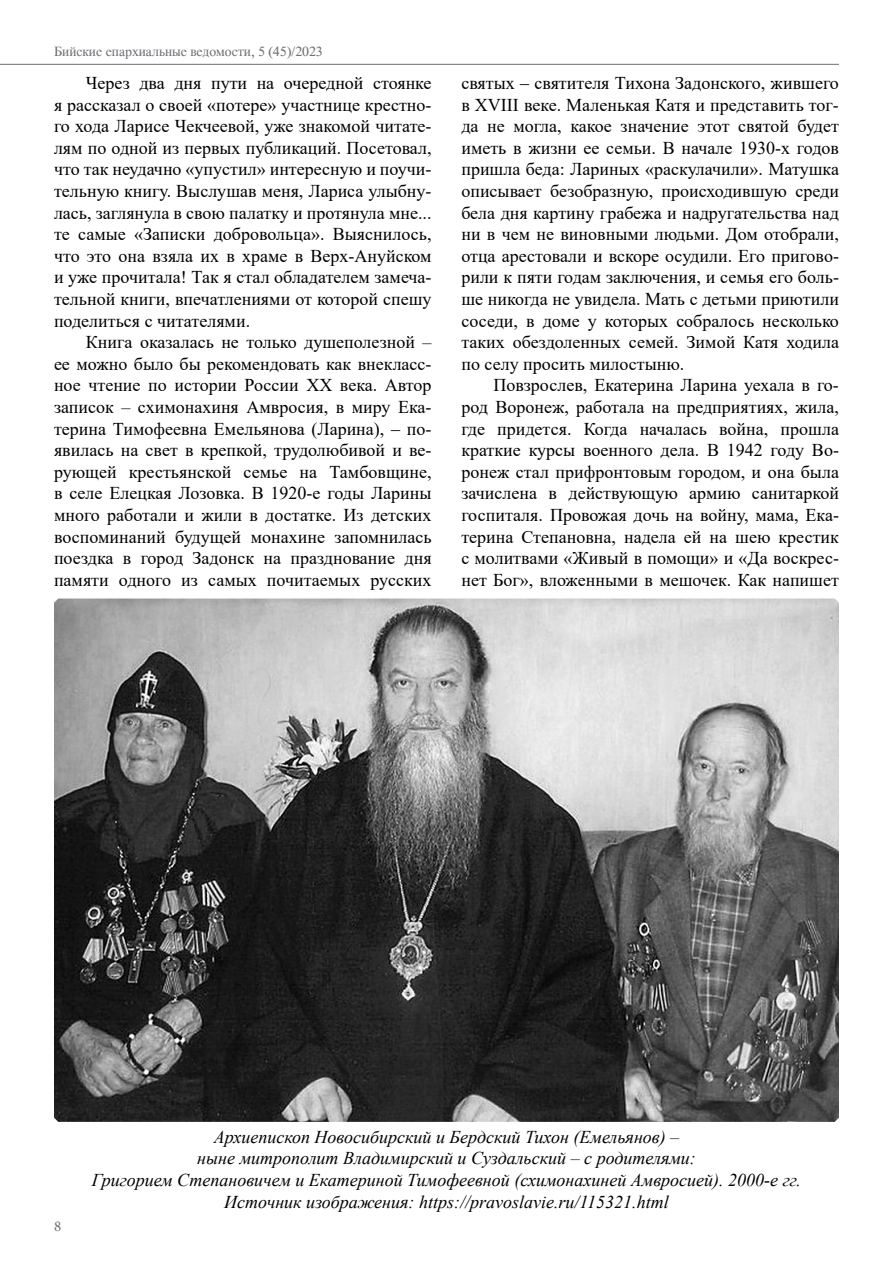
<style>
.page{position:relative;width:893px;height:1263px;background:#fff}
.page>*{position:absolute;margin:0;border:0;box-sizing:border-box;transform-origin:0 0}
.t1{font:18px/21.6px "Times New Roman";color:#000;text-align:justify}
.t2{font:italic 18px/21.6px "Times New Roman";color:#000;text-align:center}
.t3{font:15px "Minion Pro";color:#6d6e71}
.t4{font:13.5px "Time";color:#6d6e71}
</style>
<div class="page">
<hr style="left:0;top:64px;width:839px;height:1px;background:#6d6e71">
<img style="left:54px;top:598px;width:785px;height:524px">
<p class="t4" style="left:54px;top:44px;width:270px">Бийские епархиальные ведомости, 5 (45)/2023</p>
<p class="t1" style="left:54px;top:72px;width:379px;text-indent:32px">Через два дня пути на очередной стоянке я рассказал о своей «потере» участнице крестно&shy;го хода Ларисе Чекчеевой, уже знакомой читате&shy;лям по одной из первых публикаций. Посетовал, что так неудачно «упустил» интересную и поучи&shy;тельную книгу. Выслушав меня, Лариса улыбну&shy;лась, заглянула в свою палатку и протянула мне... те самые «Записки добровольца». Выяснилось, что это она взяла их в храме в Верх-Ануйском и уже прочитала! Так я стал обладателем замеча&shy;тельной книги, впечатлениями от которой спешу поделиться с читателями.</p>
<p class="t1" style="left:54px;top:331px;width:379px;text-indent:32px">Книга оказалась не только душеполезной – ее можно было бы рекомендовать как внекласс&shy;ное чтение по истории России XX века. Автор записок – схимонахиня Амвросия, в миру Ека&shy;терина Тимофеевна Емельянова (Ларина), ‒ по&shy;явилась на свет в крепкой, трудолюбивой и ве&shy;рующей крестьянской семье на Тамбовщине, в селе Елецкая Лозовка. В 1920-е годы Ларины много работали и жили в достатке. Из детских воспоминаний будущей монахине запомнилась поездка в город Задонск на празднование дня памяти одного из самых почитаемых русских</p>
<p class="t1" style="left:461px;top:72px;width:379px">святых ‒ святителя Тихона Задонского, жившего в XVIII веке. Маленькая Катя и представить тог&shy;да не могла, какое значение этот святой будет иметь в жизни ее семьи. В начале 1930-х годов пришла беда: Лариных «раскулачили». Матушка описывает безобразную, происходившую среди бела дня картину грабежа и надругательства над ни в чем не виновными людьми. Дом отобрали, отца арестовали и вскоре осудили. Его пригово&shy;рили к пяти годам заключения, и семья его боль&shy;ше никогда не увидела. Мать с детьми приютили соседи, в доме у которых собралось несколько таких обездоленных семей. Зимой Катя ходила по селу просить милостыню.</p>
<p class="t1" style="left:461px;top:374px;width:379px;text-indent:32px">Повзрослев, Екатерина Ларина уехала в го&shy;род Воронеж, работала на предприятиях, жила, где придется. Когда началась война, прошла краткие курсы военного дела. В 1942 году Во&shy;ронеж стал прифронтовым городом, и она была зачислена в действующую армию санитаркой госпиталя. Провожая дочь на войну, мама, Ека&shy;терина Степановна, надела ей на шею крестик с молитвами «Живый в помощи» и «Да воскрес&shy;нет Бог», вложенными в мешочек. Как напишет</p>
<p class="t3" style="left:54px;top:1216px;width:9px">8</p>
<p class="t2" style="left:92px;top:1125px;width:710px">Архиепископ Новосибирский и Бердский Тихон (Емельянов) ‒<br>ныне митрополит Владимирский и Суздальский ‒ с родителями:<br>Григорием Степановичем и Екатериной Тимофеевной (схимонахиней Амвросией). 2000-е гг.<br>Источник изображения: https://pravoslavie.ru/115321.html</p>
</div>
